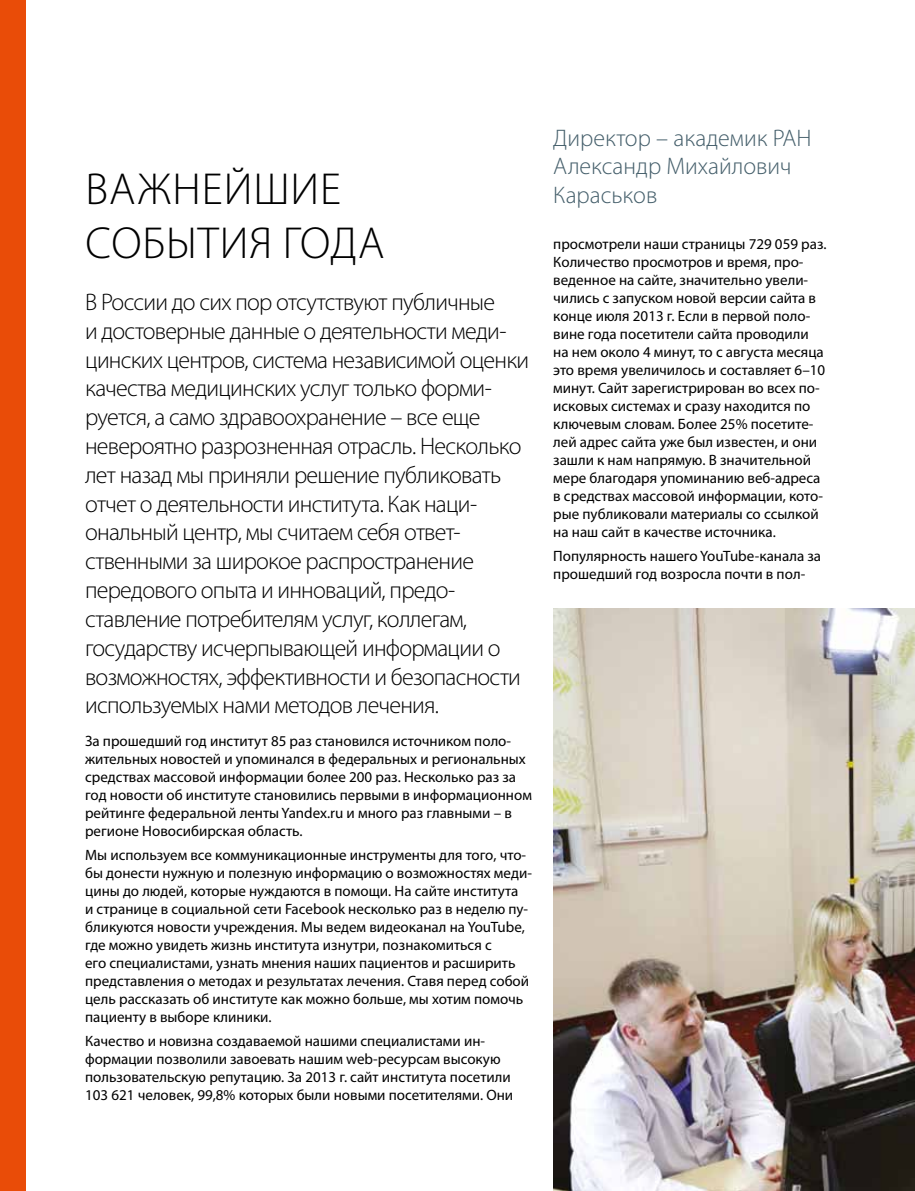
<style>
.page{position:relative;width:915px;height:1191px;background:#fff}
.page>*{position:absolute;margin:0;border:0;box-sizing:border-box;transform-origin:0 0}
.t1{font:300 45px "Myriad Pro";letter-spacing:.02em;color:#000}
.t2{font:300 24px/28.8px "Myriad Pro";letter-spacing:-.03em;color:#000}
.t3{font:300 24px/28.8px "Myriad Pro";color:#455f6b}
.t4{font:15px/18px "Myriad Pro";color:#000}
</style>
<div class="page">
<img style="left:553px;top:608px;width:361px;height:583px">
<div style="left:0;top:0;width:26px;height:1191px;background:#e94c08"></div>
<h1 class="t1" style="left:85px;top:162px;width:53px">ВАЖНЕ</h1>
<h1 class="t1" style="left:224px;top:162px;width:91px">ЙШИЕ</h1>
<h2 class="t3" style="left:553px;top:123px;width:240px">Директор – академик РАН<br>Александр Михайлович</h2>
<h2 class="t3" style="left:553px;top:181px;width:105px">Караськов</h2>
<h1 class="t1" style="left:85px;top:216px;width:300px">события года</h1>
<p class="t4" style="left:553px;top:235px;width:275px">просмотрели наши страницы 729 059 раз.<br>Количество просмотров и время, про&shy;веденное на сайте, значительно увели&shy;чились с запуском новой версии сайта в конце июля 2013 г. Если в первой поло&shy;вине года посетители сайта проводили на нем около 4 минут, то с августа месяца это время увеличилось и составляет 6–10 минут. Сайт зарегистрирован во всех по&shy;исковых системах и сразу находится по ключевым словам. Более 25% посетите&shy;лей адрес сайта уже был известен, и они зашли к нам напрямую. В значительной мере благодаря упоминанию веб-адреса в средствах массовой информации, кото&shy;рые публиковали материалы со ссылкой на наш сайт в качестве источника.</p>
<p class="t4" style="left:553px;top:547px;width:269px">Популярность нашего YouTube-канала за прошедший год возросла почти в пол-</p>
<p class="t2" style="left:85px;top:287px;width:445px">В России до сих пор отсутствуют публичные<br>и достоверные данные о деятельности меди&shy;цинских центров, система независимой оценки качества медицинских услуг только форми&shy;руется, а само здравоохранение – все еще невероятно разрозненная отрасль. Н есколько лет назад мы приняли решение публиковать отчет о деятельности института. Как наци&shy;ональный центр, мы считаем себя ответ&shy;ственными за широкое распространение передового опыта и инноваций, предо&shy;ставление потребителям услуг, коллегам, государству исчерпывающей информации о возможностях, эффективности и безопасности используемых нами методов лечения.</p>
<p class="t4" style="left:85px;top:732px;width:448px">За прошедший год институт 85 раз становился источником поло&shy;жительных новостей и упоминался в федеральных и региональных средствах массовой информации более 200 раз. Несколько раз за год новости об институте становились первыми в информационном рейтинге федеральной ленты Yandex.ru и много раз главными – в регионе Новосибирская область.</p>
<p class="t4" style="left:85px;top:846px;width:448px">Мы используем все коммуникационные инструменты для того, что&shy;бы донести нужную и полезную информацию о возможностях меди&shy;цины до людей, которые нуждаются в помощи. На сайте института<br>и странице в социальной сети Facebook несколько раз в неделю пу&shy;бликуются новости учреждения. Мы ведем видеоканал на YouTube, где можно увидеть жизнь института изнутри, познакомиться с<br>его специалистами, узнать мнения наших пациентов и расширить представления о методах и результатах лечения. Ставя перед собой цель рассказать об институте как можно больше, мы хотим помочь пациенту в выборе клиники.</p>
<p class="t4" style="left:85px;top:1032px;width:429px">Качество и новизна создаваемой нашими специалистами ин&shy;формации позволили завоевать нашим web-ресурсам высокую пользовательскую репутацию. За 2013 г. сайт института посетили 103 621 человек, 99,8% которых были новыми посетителями. Они</p>
</div>
